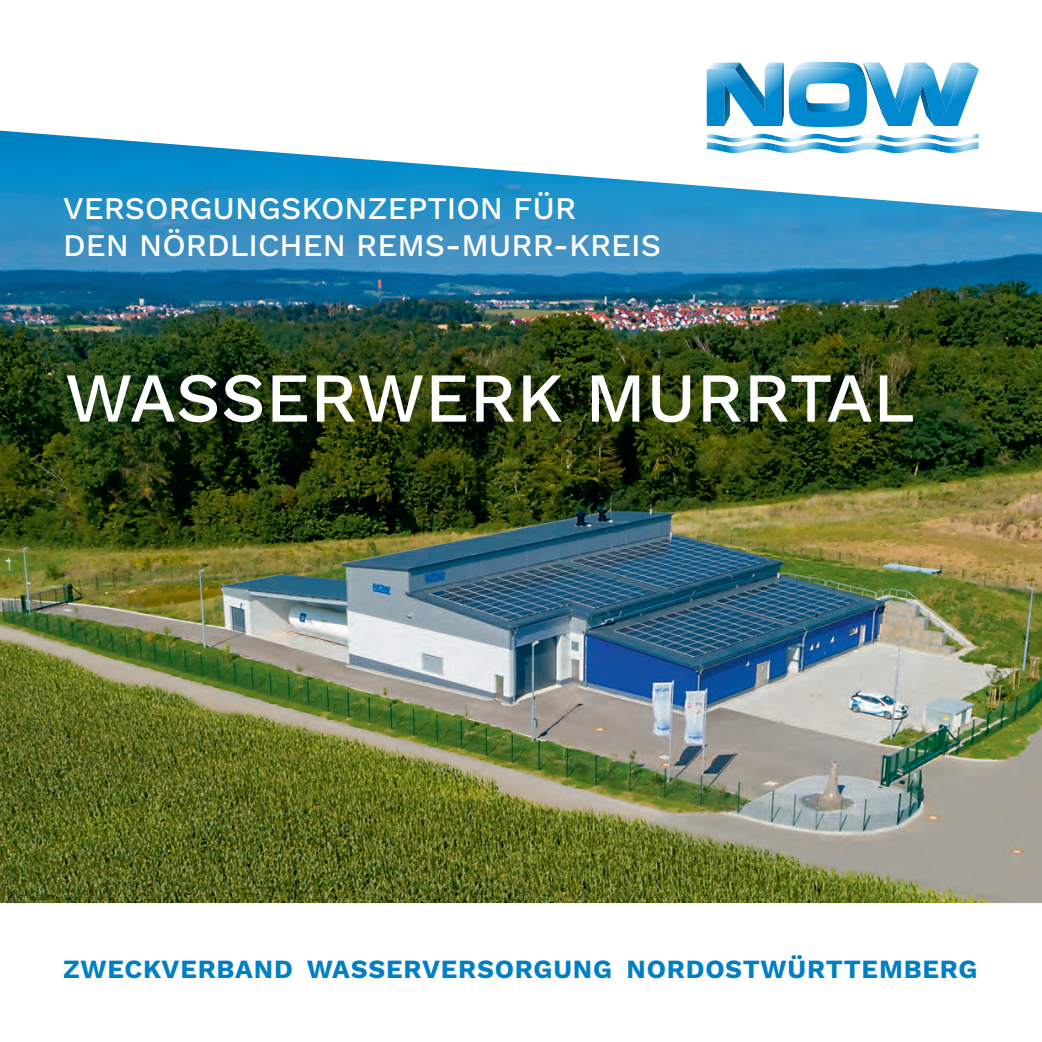
<style>
.page{position:relative;width:1042px;height:1042px;background:#fff}
.page>*{position:absolute;margin:0;border:0;box-sizing:border-box;transform-origin:0 0}
.t1{font:500 70px "Work Sans";color:#fff}
.t2{font:500 31.5px/37.8px "Work Sans";color:#fff}
.t3{font:700 26.25px "Work Sans";letter-spacing:.03em;color:#007fc5}
</style>
<div class="page">
<img style="left:0;top:131px;width:1042px;height:772px">
<svg style="left:707px;top:133px;width:271px;height:21px"></svg>
<svg style="left:707px;top:62px;width:272px;height:65px"></svg>
<p class="t2" style="left:63px;top:190px;width:599px">VERSORGUNGSKONZEPTION FÜR<br>DEN NÖRDLICHEN REMS-MURR-KREIS</p>
<h1 class="t1" style="left:65px;top:357px;width:851px">WASSERWERK MURRTAL</h1>
<p class="t3" style="left:63px;top:953px;width:916px">ZWECKVERBAND WASSERVERSORGUNG NORDOSTWÜRTTEMBERG</p>
</div>
